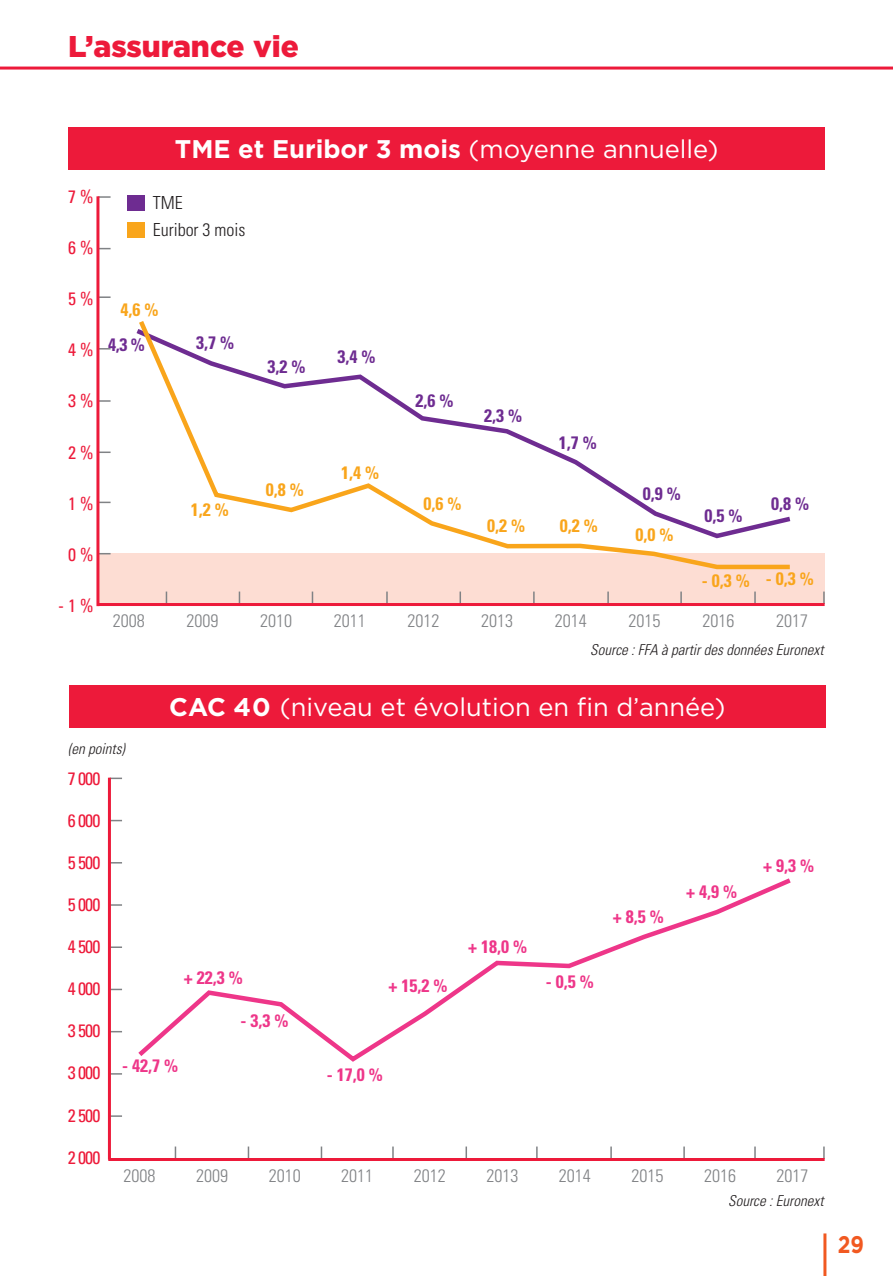
<style>
.page{position:relative;width:893px;height:1276px;background:#fff}
.page>*{position:absolute;margin:0;border:0;box-sizing:border-box;transform-origin:0 0}
.t1{font:900 30px "Gotham";color:#ed1a3a}
.t2{font:25.5px "Gotham";color:#fff}
.t3{font:700 25.5px "Gotham";color:#fff}
.t4{font:700 24px "Gotham";color:#f15921;scale:.85 1}
.t5{font:300 condensed 18px "Univers";color:#808285}
.t6{font:condensed 18px "Univers";letter-spacing:-.05em;color:#ed1a3a}
.t7{font:700 condensed 18px "Univers";color:#ee3689}
.t8{font:700 condensed 18px "Univers";color:#f9a51b}
.t9{font:700 condensed 18px "Univers";color:#6e2c91}
.t10{font:300 condensed 18px/27px "Univers";color:#231f20}
.t11{font:italic 300 condensed 15px "Univers";letter-spacing:.005em;color:#231f20}
.s1{font-weight:400}
.s2{font-weight:700}
</style>
<div class="page">
<div style="left:98px;top:554px;width:727px;height:50px;background:#fdddd3"></div>
<svg style="left:135px;top:321px;width:659px;height:249px"></svg>
<hr style="left:823px;top:1233px;width:3px;height:43px;background:#f15921">
<hr style="left:0;top:67px;width:893px;height:3px;background:#ed1a3a">
<svg style="left:99px;top:196px;width:12px;height:2px"></svg>
<svg style="left:99px;top:248px;width:12px;height:1px"></svg>
<svg style="left:99px;top:296px;width:12px;height:2px"></svg>
<svg style="left:99px;top:348px;width:12px;height:1px"></svg>
<svg style="left:99px;top:451px;width:12px;height:2px"></svg>
<svg style="left:99px;top:400px;width:12px;height:2px"></svg>
<svg style="left:99px;top:501px;width:12px;height:2px"></svg>
<svg style="left:99px;top:553px;width:12px;height:1px"></svg>
<hr style="left:96px;top:196px;width:3px;height:410px;background:#ed1a3a">
<svg style="left:175px;top:1146px;width:1px;height:12px"></svg>
<svg style="left:111px;top:777px;width:11px;height:2px"></svg>
<svg style="left:111px;top:1115px;width:11px;height:2px"></svg>
<svg style="left:111px;top:946px;width:11px;height:2px"></svg>
<svg style="left:111px;top:988px;width:11px;height:2px"></svg>
<svg style="left:248px;top:1146px;width:1px;height:12px"></svg>
<svg style="left:321px;top:1146px;width:1px;height:12px"></svg>
<svg style="left:392px;top:1146px;width:2px;height:12px"></svg>
<svg style="left:466px;top:1146px;width:1px;height:12px"></svg>
<svg style="left:536px;top:1146px;width:2px;height:12px"></svg>
<svg style="left:610px;top:1146px;width:2px;height:12px"></svg>
<svg style="left:683px;top:1146px;width:2px;height:12px"></svg>
<svg style="left:754px;top:1146px;width:2px;height:12px"></svg>
<svg style="left:823px;top:1146px;width:2px;height:12px"></svg>
<div style="left:69px;top:685px;width:757px;height:43px;background:#ed1a3a"></div>
<hr style="left:108px;top:777px;width:3px;height:382px;background:#ed1a3a">
<hr style="left:108px;top:1158px;width:717px;height:3px;background:#ed1a3a">
<svg style="left:166px;top:591px;width:1px;height:12px"></svg>
<svg style="left:239px;top:591px;width:1px;height:12px"></svg>
<svg style="left:312px;top:591px;width:1px;height:12px"></svg>
<svg style="left:386px;top:591px;width:2px;height:12px"></svg>
<svg style="left:460px;top:591px;width:1px;height:12px"></svg>
<svg style="left:533px;top:591px;width:2px;height:12px"></svg>
<svg style="left:607px;top:591px;width:2px;height:12px"></svg>
<svg style="left:680px;top:591px;width:2px;height:12px"></svg>
<svg style="left:754px;top:591px;width:2px;height:12px"></svg>
<svg style="left:823px;top:591px;width:2px;height:12px"></svg>
<div style="left:68px;top:128px;width:757px;height:42px;background:#ed1a3a"></div>
<hr style="left:98px;top:603px;width:727px;height:3px;background:#ed1a3a">
<div style="left:128px;top:195px;width:17px;height:16px;background:#6e2c91"></div>
<div style="left:128px;top:222px;width:17px;height:16px;background:#f9a51b"></div>
<svg style="left:138px;top:878px;width:653px;height:184px"></svg>
<h1 class="t1" style="left:68px;top:30px;width:232px">L’assurance vie</h1>
<p class="t6" style="left:68px;top:190px;width:27px">7 %</p>
<p class="t6" style="left:68px;top:241px;width:27px">6 %</p>
<p class="t6" style="left:68px;top:292px;width:27px">5 %</p>
<p class="t6" style="left:68px;top:343px;width:27px">4 %</p>
<p class="t6" style="left:68px;top:394px;width:27px">3 %</p>
<p class="t6" style="left:68px;top:445px;width:27px">2 %</p>
<p class="t6" style="left:68px;top:496px;width:27px">1 %</p>
<p class="t6" style="left:68px;top:547px;width:27px">0 %</p>
<p class="t6" style="left:58px;top:598px;width:37px">- 1 %</p>
<h2 class="t3" style="left:175px;top:134px;width:545px">TME et Euribor 3 mois <span class="s1">(moyenne annuelle)</span></h2>
<p class="t10" style="left:153px;top:191px;width:94px">TME<br>Euribor 3 mois</p>
<p class="t8" style="left:120px;top:303px;width:39px">4,6 %</p>
<p class="t9" style="left:108px;top:337px;width:38px">4,3 %</p>
<p class="t9" style="left:196px;top:336px;width:39px">3,7 %</p>
<p class="t9" style="left:267px;top:359px;width:39px">3,2 %</p>
<p class="t9" style="left:337px;top:350px;width:39px">3,4 %</p>
<p class="t8" style="left:191px;top:502px;width:39px">1,2 %</p>
<p class="t8" style="left:266px;top:483px;width:39px">0,8 %</p>
<p class="t8" style="left:341px;top:466px;width:39px">1,4 %</p>
<p class="t9" style="left:415px;top:394px;width:39px">2,6 %</p>
<p class="t8" style="left:423px;top:496px;width:39px">0,6 %</p>
<p class="t9" style="left:484px;top:408px;width:39px">2,3 %</p>
<p class="t9" style="left:559px;top:436px;width:39px">1,7 %</p>
<p class="t8" style="left:487px;top:519px;width:39px">0,2 %</p>
<p class="t8" style="left:560px;top:519px;width:39px">0,2 %</p>
<p class="t9" style="left:643px;top:487px;width:39px">0,9 %</p>
<p class="t8" style="left:635px;top:528px;width:39px">0,0 %</p>
<p class="t9" style="left:704px;top:509px;width:39px">0,5 %</p>
<p class="t9" style="left:771px;top:497px;width:39px">0,8 %</p>
<p class="t8" style="left:702px;top:573px;width:114px">- 0,3 % - 0,3 %</p>
<p class="t5" style="left:113px;top:614px;width:33px">2008</p>
<p class="t5" style="left:186px;top:614px;width:33px">2009</p>
<p class="t5" style="left:260px;top:614px;width:33px">2010</p>
<p class="t5" style="left:334px;top:614px;width:33px">2011</p>
<p class="t5" style="left:408px;top:614px;width:33px">2012</p>
<p class="t5" style="left:481px;top:614px;width:33px">2013</p>
<p class="t5" style="left:555px;top:614px;width:33px">2014</p>
<p class="t5" style="left:629px;top:614px;width:33px">2015</p>
<p class="t5" style="left:702px;top:614px;width:33px">2016</p>
<p class="t5" style="left:776px;top:614px;width:33px">2017</p>
<p class="t11" style="left:590px;top:644px;width:235px">Source : FFA à partir des données Euronext</p>
<p class="t11" style="left:68px;top:743px;width:58px">(en points)</p>
<h2 class="t2" style="left:169px;top:692px;width:558px"><span class="s2">CAC 40</span> (niveau et évolution en fin d’année)</h2>
<p class="t6" style="left:68px;top:772px;width:34px">7 000</p>
<p class="t6" style="left:68px;top:814px;width:34px">6 000</p>
<p class="t6" style="left:68px;top:856px;width:34px">5 500</p>
<p class="t6" style="left:68px;top:898px;width:34px">5 000</p>
<p class="t6" style="left:68px;top:940px;width:34px">4 500</p>
<p class="t6" style="left:68px;top:982px;width:34px">4 000</p>
<p class="t6" style="left:68px;top:1024px;width:34px">3 500</p>
<p class="t6" style="left:68px;top:1066px;width:34px">3 000</p>
<p class="t6" style="left:68px;top:1108px;width:34px">2 500</p>
<p class="t6" style="left:68px;top:1150px;width:34px">2 000</p>
<p class="t7" style="left:184px;top:970px;width:60px">+ 22,3 %</p>
<p class="t7" style="left:240px;top:1014px;width:49px">- 3,3 %</p>
<p class="t7" style="left:122px;top:1059px;width:57px">- 42,7 %</p>
<p class="t7" style="left:388px;top:978px;width:60px">+ 15,2 %</p>
<p class="t7" style="left:468px;top:939px;width:60px">+ 18,0 %</p>
<p class="t7" style="left:546px;top:974px;width:49px">- 0,5 %</p>
<p class="t7" style="left:613px;top:910px;width:52px">+ 8,5 %</p>
<p class="t7" style="left:686px;top:885px;width:52px">+ 4,9 %</p>
<p class="t7" style="left:327px;top:1067px;width:57px">- 17,0 %</p>
<p class="t7" style="left:763px;top:859px;width:52px">+ 9,3 %</p>
<p class="t5" style="left:124px;top:1169px;width:33px">2008</p>
<p class="t5" style="left:196px;top:1169px;width:33px">2009</p>
<p class="t5" style="left:269px;top:1169px;width:33px">2010</p>
<p class="t5" style="left:341px;top:1169px;width:33px">2011</p>
<p class="t5" style="left:414px;top:1169px;width:33px">2012</p>
<p class="t5" style="left:486px;top:1169px;width:33px">2013</p>
<p class="t5" style="left:559px;top:1169px;width:33px">2014</p>
<p class="t5" style="left:631px;top:1169px;width:33px">2015</p>
<p class="t5" style="left:704px;top:1169px;width:33px">2016</p>
<p class="t5" style="left:777px;top:1169px;width:33px">2017</p>
<p class="t11" style="left:728px;top:1195px;width:97px">Source : Euronext</p>
<h3 class="t4" style="left:838px;top:1230px;width:32px">29</h3>
</div>
